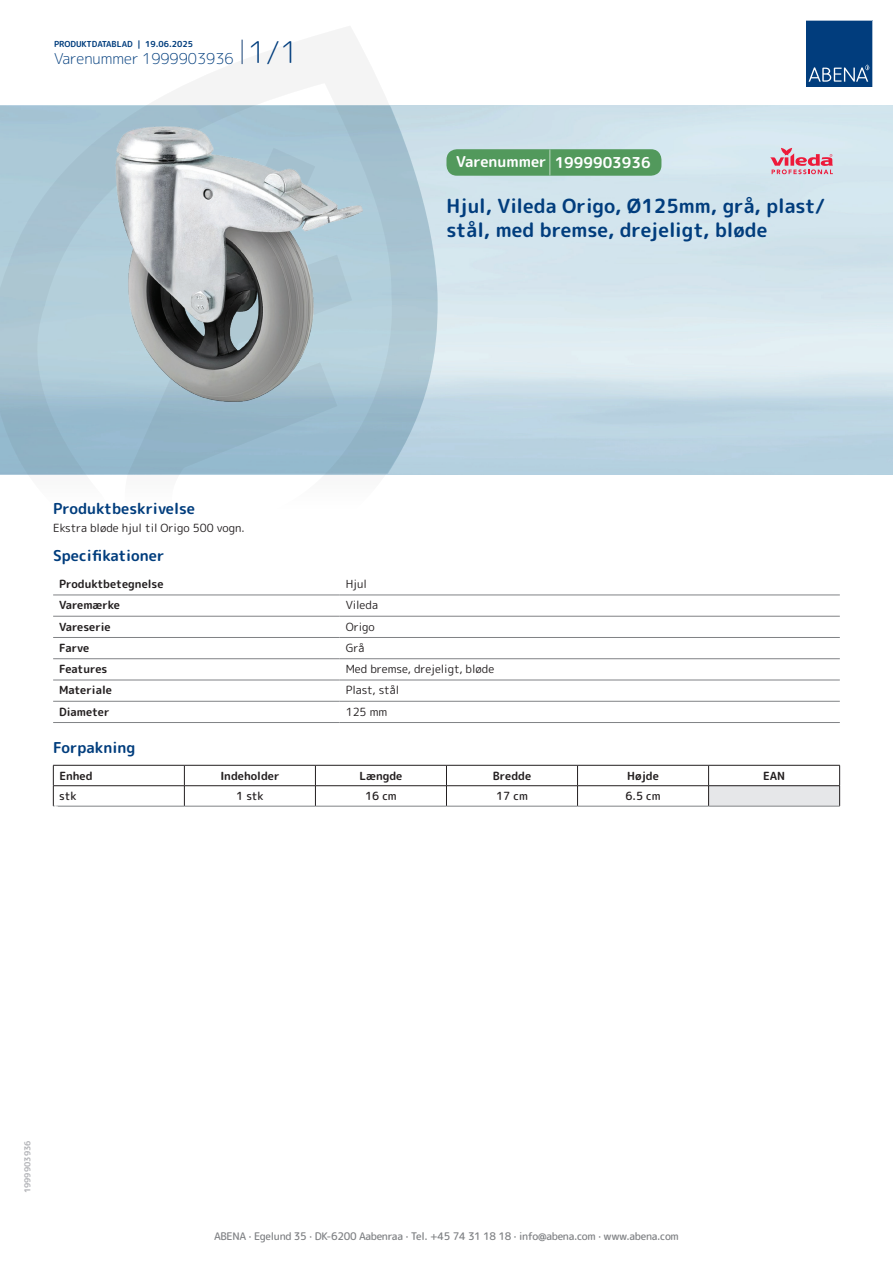
<style>
.page{position:relative;width:893px;height:1263px;background:#fff}
.page>*{position:absolute;margin:0;border:0;box-sizing:border-box;transform-origin:0 0}
.t1{font:700 19.5px/24px "Rounded Mplus 1 c";color:#013d7d}
.t2{font:700 15px "Rounded Mplus 1 c";color:#013d7d}
.t3{font:300 15px "Rounded Mplus 1 c";color:#013d7d}
.t4{font:700 15px "Rounded Mplus 1 c";color:#fff}
.t5{font:700 11.25px "Rounded Mplus 1 c";color:#231f20}
.t6{font:11.25px "Rounded Mplus 1 c";color:#231f20}
.t7{font:500 11.25px "Rounded Mplus 1 c";color:#231f20}
.t8{font:500 10.5px "Rounded Mplus 1 c";letter-spacing:-.03em;color:#808285}
.t9{font:700 10.5px "Rounded Mplus 1 c";color:#fff}
.t10{font:700 8.25px "Rounded Mplus 1 c";color:#013d7d}
.t11{font:700 8.25px "Rounded Mplus 1 c";color:#b2b3b7}
.s1{font-size:30px}
.s2{font-size:25.5px}
</style>
<div class="page">
<svg style="left:0;top:26px;width:439px;height:569px"></svg>
<svg style="left:0;top:106px;width:438px;height:368px;background:#a5c3d2"></svg>
<svg style="left:242px;top:40px;width:1px;height:24px"></svg>
<svg style="left:806px;top:20px;width:67px;height:67px;background:#144b86"></svg>
<img style="left:115px;top:127px;width:248px;height:275px">
<hr style="left:53px;top:595px;width:287px;height:1px;background:#808285">
<hr style="left:340px;top:595px;width:500px;height:1px;background:#808285">
<hr style="left:53px;top:616px;width:287px;height:1px;background:#808285">
<hr style="left:340px;top:616px;width:500px;height:1px;background:#808285">
<hr style="left:53px;top:637px;width:287px;height:1px;background:#808285">
<hr style="left:340px;top:637px;width:500px;height:1px;background:#808285">
<hr style="left:53px;top:658px;width:287px;height:1px;background:#808285">
<hr style="left:340px;top:658px;width:500px;height:1px;background:#808285">
<hr style="left:53px;top:680px;width:287px;height:1px;background:#808285">
<hr style="left:340px;top:680px;width:500px;height:1px;background:#808285">
<hr style="left:53px;top:701px;width:287px;height:1px;background:#808285">
<hr style="left:340px;top:701px;width:500px;height:1px;background:#808285">
<hr style="left:53px;top:722px;width:287px;height:1px;background:#808285">
<hr style="left:340px;top:722px;width:500px;height:1px;background:#808285">
<div style="left:709px;top:786px;width:131px;height:20px;background:#e6e7e9"></div>
<hr style="left:53px;top:765px;width:131px;height:1px;background:#231f20">
<hr style="left:184px;top:765px;width:131px;height:1px;background:#231f20">
<hr style="left:315px;top:765px;width:131px;height:1px;background:#231f20">
<hr style="left:446px;top:765px;width:131px;height:1px;background:#231f20">
<hr style="left:577px;top:765px;width:132px;height:1px;background:#231f20">
<hr style="left:709px;top:765px;width:131px;height:1px;background:#231f20">
<hr style="left:53px;top:785px;width:131px;height:1px;background:#231f20">
<svg style="left:53px;top:765px;width:1px;height:41px"></svg>
<hr style="left:184px;top:785px;width:131px;height:1px;background:#231f20">
<svg style="left:184px;top:765px;width:1px;height:41px"></svg>
<hr style="left:315px;top:785px;width:131px;height:1px;background:#231f20">
<svg style="left:315px;top:765px;width:1px;height:41px"></svg>
<hr style="left:446px;top:785px;width:131px;height:1px;background:#231f20">
<svg style="left:446px;top:765px;width:1px;height:41px"></svg>
<hr style="left:577px;top:785px;width:132px;height:1px;background:#231f20">
<svg style="left:577px;top:765px;width:1px;height:41px"></svg>
<hr style="left:709px;top:785px;width:131px;height:1px;background:#231f20">
<svg style="left:708px;top:765px;width:1px;height:41px"></svg>
<svg style="left:839px;top:765px;width:1px;height:41px"></svg>
<hr style="left:53px;top:806px;width:131px;height:1px;background:#808285">
<hr style="left:184px;top:806px;width:131px;height:1px;background:#808285">
<hr style="left:315px;top:806px;width:131px;height:1px;background:#808285">
<hr style="left:446px;top:806px;width:131px;height:1px;background:#808285">
<hr style="left:577px;top:806px;width:132px;height:1px;background:#808285">
<hr style="left:709px;top:806px;width:131px;height:1px;background:#808285">
<div style="left:446px;top:149px;width:215px;height:27px;background:#52995c;border-radius:10px"></div>
<svg style="left:770px;top:148px;width:63px;height:26px;background:#dca6b5"></svg>
<p class="t10" style="left:54px;top:38px;width:141px">PRODUKTDATABLAD | 19.06.2025</p>
<h2 class="t3" style="left:54px;top:48px;width:246px">Varenummer 1999903936 <span class="s1">1/1</span></h2>
<h2 class="t4" style="left:456px;top:152px;width:196px">Varenummer <span class="s2">|</span> 1999903936</h2>
<h1 class="t1" style="left:446px;top:194px;width:380px">Hjul, Vileda Origo, Ø125mm, grå, plast/ stål, med bremse, drejeligt, bløde</h1>
<h2 class="t2" style="left:53px;top:498px;width:143px">Produktbeskrivelse</h2>
<p class="t6" style="left:53px;top:520px;width:193px">Ekstra bløde hjul til Origo 500 vogn.</p>
<h2 class="t2" style="left:53px;top:545px;width:113px">Specifikationer</h2>
<p class="t5" style="left:59px;top:576px;width:106px">Produktbetegnelse</p>
<p class="t6" style="left:346px;top:576px;width:23px">Hjul</p>
<p class="t5" style="left:59px;top:597px;width:62px">Varemærke</p>
<p class="t6" style="left:346px;top:597px;width:34px">Vileda</p>
<p class="t5" style="left:59px;top:618px;width:53px">Vareserie</p>
<p class="t6" style="left:346px;top:618px;width:31px">Origo</p>
<p class="t5" style="left:59px;top:640px;width:32px">Farve</p>
<p class="t6" style="left:346px;top:640px;width:20px">Grå</p>
<p class="t5" style="left:59px;top:661px;width:50px">Features</p>
<p class="t6" style="left:346px;top:661px;width:150px">Med bremse, drejeligt, bløde</p>
<p class="t5" style="left:59px;top:682px;width:54px">Materiale</p>
<p class="t6" style="left:346px;top:682px;width:55px">Plast, stål</p>
<p class="t5" style="left:59px;top:704px;width:52px">Diameter</p>
<p class="t6" style="left:346px;top:704px;width:43px">125 mm</p>
<h2 class="t2" style="left:53px;top:737px;width:84px">Forpakning</h2>
<p class="t5" style="left:59px;top:768px;width:35px">Enhed</p>
<p class="t5" style="left:220px;top:768px;width:61px">Indeholder</p>
<p class="t5" style="left:359px;top:768px;width:44px">Længde</p>
<p class="t5" style="left:493px;top:768px;width:40px">Bredde</p>
<p class="t5" style="left:627px;top:768px;width:33px">Højde</p>
<p class="t5" style="left:763px;top:768px;width:24px">EAN</p>
<p class="t7" style="left:59px;top:788px;width:19px">stk</p>
<p class="t7" style="left:236px;top:788px;width:29px">1 stk</p>
<p class="t7" style="left:365px;top:788px;width:33px">16 cm</p>
<p class="t7" style="left:496px;top:788px;width:33px">17 cm</p>
<p class="t7" style="left:625px;top:788px;width:37px">6.5 cm</p>
<p class="t9" style="left:53px;top:801px;width:7px">*</p>
<p class="t11" style="left:22px;top:1193px;width:54px;rotate:-90deg">1999903936</p>
<p class="t8" style="left:214px;top:1229px;width:466px">ABENA · Egelund 35 · DK-6200 Aabenraa · Tel. +45 74 31 18 18 · info@abena.com · www.abena.com</p>
</div>
